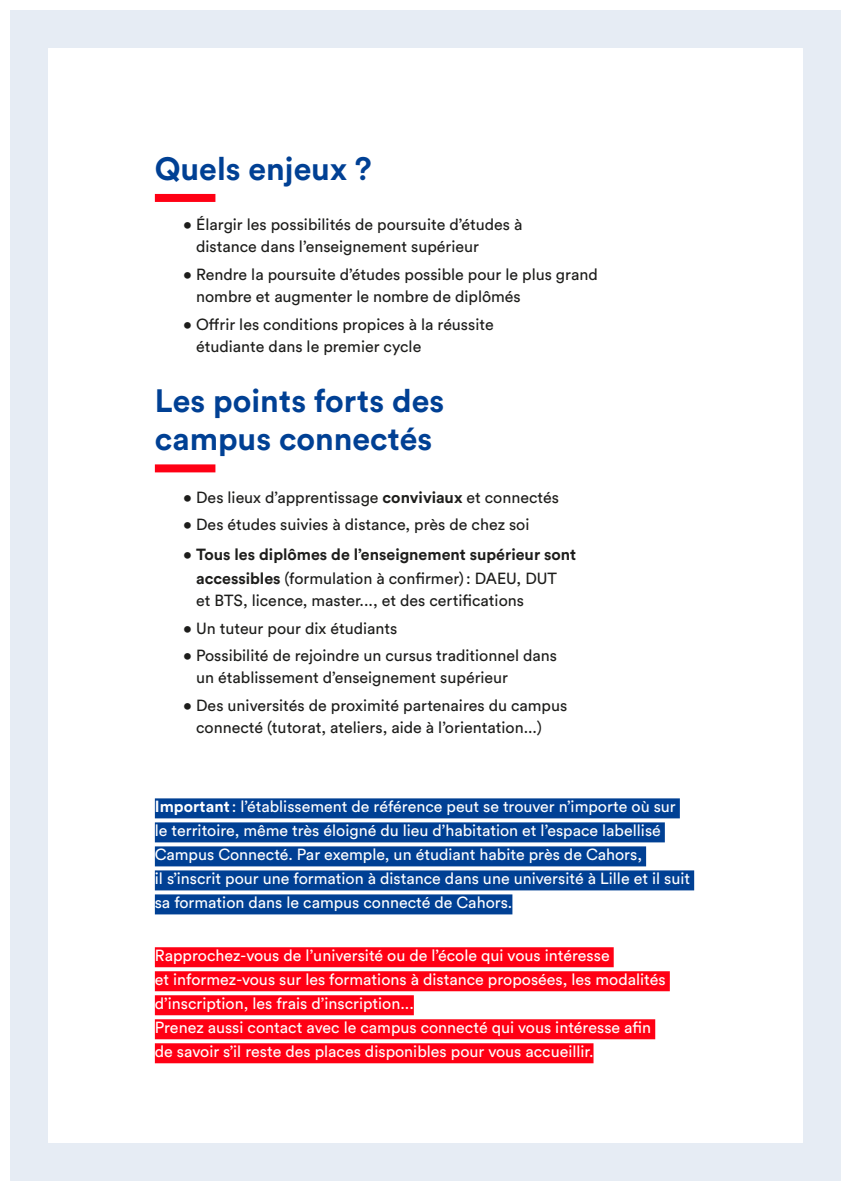
<style>
.page{position:relative;width:851px;height:1191px;background:#fff}
.page>*{position:absolute;margin:0;border:0;box-sizing:border-box;transform-origin:0 0}
.t1{font:700 32px/38px "Circular Std";color:#004094}
.Courant{font:16px/22px "Circular Std";color:#1d1d1b}
.Surligné_bleu{font:16px/24px "Circular Std";color:#fff}
.Style_de_paragraphe{font:16px/24px "Circular Std";color:#fff}
.Courant-2{font:700 16px/24px "Circular Std";color:#1d1d1b;text-align:center}
.s1{font-weight:700}
.s2{font-weight:400}
</style>
<div class="page">
<div style="left:155px;top:194px;width:60px;height:8px;background:#ff0014"></div>
<div style="left:155px;top:464px;width:60px;height:8px;background:#ff0014"></div>
<div style="left:155px;top:798px;width:524px;height:20px;background:#004094"></div>
<div style="left:155px;top:822px;width:509px;height:20px;background:#004094"></div>
<div style="left:155px;top:846px;width:491px;height:20px;background:#004094"></div>
<div style="left:155px;top:870px;width:539px;height:20px;background:#004094"></div>
<div style="left:155px;top:894px;width:357px;height:20px;background:#004094"></div>
<div style="left:155px;top:947px;width:458px;height:20px;background:#ff0014"></div>
<div style="left:155px;top:971px;width:514px;height:20px;background:#ff0014"></div>
<div style="left:155px;top:995px;width:259px;height:20px;background:#ff0014"></div>
<div style="left:155px;top:1019px;width:500px;height:20px;background:#ff0014"></div>
<div style="left:155px;top:1043px;width:438px;height:20px;background:#ff0014"></div>
<h2 class="t1" style="left:155px;top:149px;width:218px">Quels enjeux ?</h2>
<p class="Courant" style="left:196px;top:213px;width:328px;text-indent:-13px">• Élargir les possibilités de poursuite d’études à distance dans l’enseignement supérieur</p>
<p class="Courant" style="left:196px;top:263px;width:403px;text-indent:-13px">• Rendre la poursuite d’études possible pour le plus grand nombre et augmenter le nombre de diplômés</p>
<p class="Courant" style="left:196px;top:313px;width:299px;text-indent:-13px">• Offrir les conditions propices à la réussite étudiante dans le premier cycle</p>
<h2 class="t1" style="left:155px;top:381px;width:291px">Les points forts des campus connectés</h2>
<p class="Courant" style="left:183px;top:486px;width:377px">• Des lieux d’apprentissage <span class="s1">conviviaux</span> et connectés</p>
<p class="Courant" style="left:183px;top:513px;width:348px">• Des études suivies à distance, près de chez soi</p>
<p class="Courant-2" style="left:183px;top:542px;width:394px"><span class="s2">•</span> Tous les diplômes de l’enseignement supérieur sont accessibles <span class="s2">(formulation à confirmer): DAEU, DUT</span></p>
<p class="Courant" style="left:196px;top:589px;width:329px">et BTS, licence, master..., et des certifications</p>
<p class="Courant" style="left:183px;top:617px;width:216px">• Un tuteur pour dix étudiants</p>
<p class="Courant" style="left:196px;top:644px;width:362px;text-indent:-13px">• Possibilité de rejoindre un cursus traditionnel dans un établissement d’enseignement supérieur</p>
<p class="Courant" style="left:196px;top:694px;width:372px;text-indent:-13px">• Des universités de proximité partenaires du campus connecté (tutorat, ateliers, aide à l’orientation...)</p>
<p class="Surligné_bleu" style="left:155px;top:794px;width:536px"><span class="s1">Important</span>: l’établissement de référence peut se trouver n’importe où sur le territoire, même très éloigné du lieu d’habitation et l’espace labellisé Campus Connecté. Par exemple, un étudiant habite près de Cahors,<br>il s’inscrit pour une formation à distance dans une université à Lille et il suit sa formation dans le campus connecté de Cahors.</p>
<p class="Style_de_paragraphe" style="left:155px;top:943px;width:512px">Rapprochez-vous de l’université ou de l’école qui vous intéresse<br>et informez-vous sur les formations à distance proposées, les modalités d’inscription, les frais d’inscription...</p>
<p class="Style_de_paragraphe" style="left:155px;top:1015px;width:498px">Prenez aussi contact avec le campus connecté qui vous intéresse afin de savoir s’il reste des places disponibles pour vous accueillir.</p>
</div>
